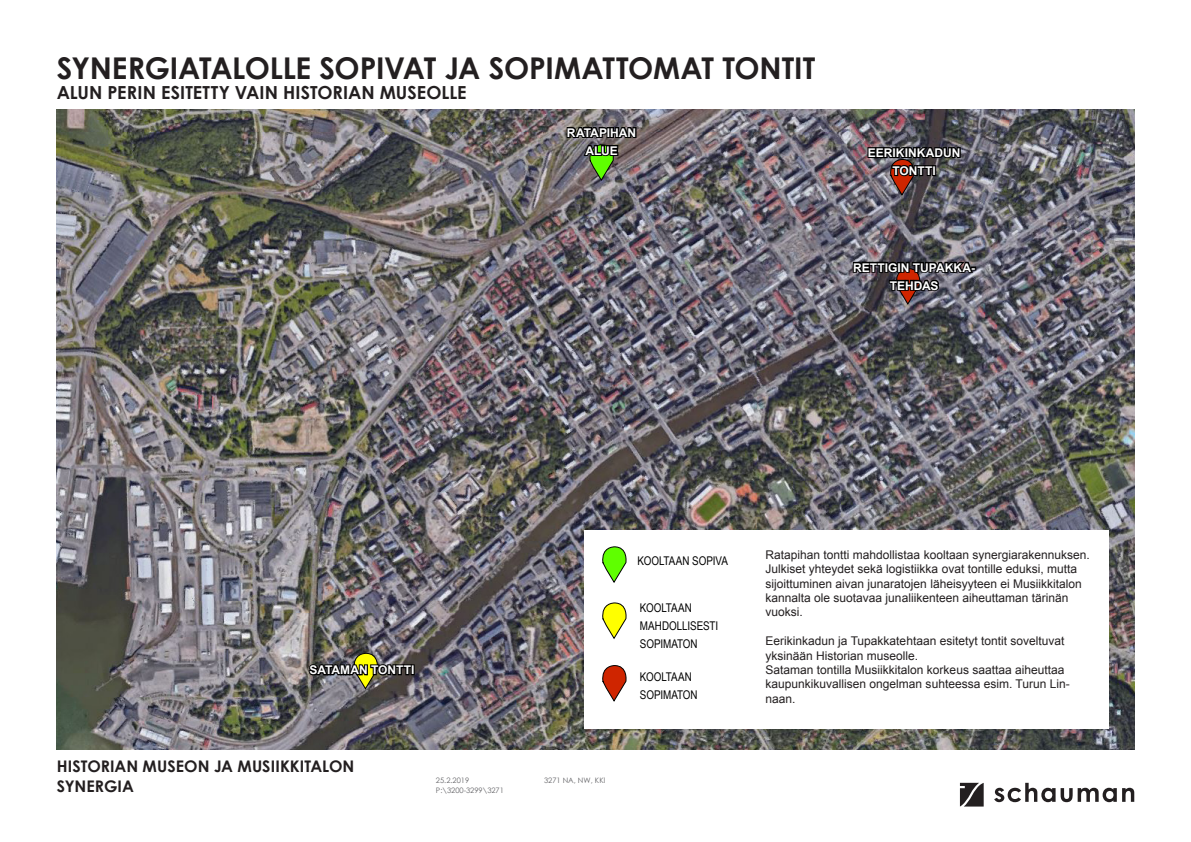
<style>
.page{position:relative;width:1191px;height:842px;background:#fff}
.page>*{position:absolute;margin:0;border:0;box-sizing:border-box;transform-origin:0 0}
.otsikot{font:700 30px "Century Gothic";letter-spacing:-.01em;color:#231f20}
.otsikot-2{font:700 18px "Century Gothic";letter-spacing:.005em;color:#231f20}
.t1{font:700 16px/20px "Century Gothic";color:#231f20}
.lopun_pienet_tekstit{font:12px/14.4px "Arial";color:#231f20}
.henkilöiden_yhteysti{font:700 12px/18px "Arial";color:#fff;text-align:center}
.henkilöiden_yhteysti-2{font:12px/18px "Arial Narrow";color:#000}
.t2{font:7.5px "Century Gothic";color:#636366}
</style>
<div class="page">
<svg style="left:960px;top:783px;width:174px;height:23px"></svg>
<img style="left:57px;top:110px;width:1077px;height:640px">
<svg style="left:307px;top:648px;width:106px;height:41px;background:#5d5a49"></svg>
<div style="left:411px;top:664px;width:4px;height:11px;border:2px solid #000"></div>
<img style="left:866px;top:143px;width:96px;height:52px">
<div style="left:932px;top:165px;width:4px;height:11px;border:2px solid #000"></div>
<svg style="left:851px;top:258px;width:125px;height:46px;background:#4d444a"></svg>
<svg style="left:565px;top:123px;width:72px;height:57px;background:#585f4d"></svg>
<div style="left:584px;top:530px;width:524px;height:199px;background:#fff"></div>
<svg style="left:602px;top:546px;width:25px;height:37px"></svg>
<svg style="left:602px;top:603px;width:25px;height:36px"></svg>
<svg style="left:602px;top:665px;width:25px;height:36px"></svg>
<p class="otsikot" style="left:57px;top:46px;width:760px">SYNERGIATALOLLE SOPIVAT JA SOPIMATTOMAT TONTIT</p>
<p class="otsikot-2" style="left:57px;top:79px;width:411px">ALUN PERIN ESITETTY VAIN HISTORIAN MUSEOLLE</p>
<p class="henkilöiden_yhteysti" style="left:567px;top:124px;width:71px">RATAPIHAN</p>
<p class="henkilöiden_yhteysti" style="left:585px;top:142px;width:34px">ALUE</p>
<p class="henkilöiden_yhteysti" style="left:867px;top:144px;width:94px">EERIKINKADUN<br>TONTTI</p>
<p class="henkilöiden_yhteysti" style="left:853px;top:259px;width:124px">RETTIGIN TUPAKKA-<br>TEHDAS</p>
<p class="henkilöiden_yhteysti" style="left:309px;top:661px;width:106px">SATAMAN TONTTI</p>
<h3 class="t1" style="left:57px;top:755px;width:299px">HISTORIAN MUSEON JA MUSIIKKITALON<br>SYNERGIA</h3>
<p class="t2" style="left:436px;top:775px;width:35px">25.2.2019</p>
<p class="t2" style="left:544px;top:775px;width:63px">3271 NA, NW, KKl</p>
<p class="t2" style="left:436px;top:785px;width:69px">P:\3200-3299\3271</p>
<p class="henkilöiden_yhteysti-2" style="left:637px;top:551px;width:92px">KOOLTAAN SOPIVA</p>
<p class="henkilöiden_yhteysti-2" style="left:640px;top:598px;width:80px">KOOLTAAN<br>MAHDOLLISESTI<br>SOPIMATON</p>
<p class="henkilöiden_yhteysti-2" style="left:640px;top:667px;width:53px">KOOLTAAN</p>
<p class="henkilöiden_yhteysti-2" style="left:640px;top:685px;width:59px">SOPIMATON</p>
<p class="lopun_pienet_tekstit" style="left:765px;top:547px;width:326px">Ratapihan tontti mahdollistaa kooltaan synergiarakennuksen.<br>Julkiset yhteydet sekä logistiikka ovat tontille eduksi, mutta sijoittuminen aivan junaratojen läheisyyteen ei Musiikkitalon kannalta ole suotavaa junaliikenteen aiheuttaman tärinän vuoksi.</p>
<p class="lopun_pienet_tekstit" style="left:765px;top:634px;width:300px">Eerikinkadun ja Tupakkatehtaan esitetyt tontit soveltuvat yksinään Historian museolle.</p>
<p class="lopun_pienet_tekstit" style="left:765px;top:663px;width:306px">Sataman tontilla Musiikkitalon korkeus saattaa aiheuttaa kaupunkikuvallisen ongelman suhteessa esim. Turun Lin&shy;naan.</p>
</div>
